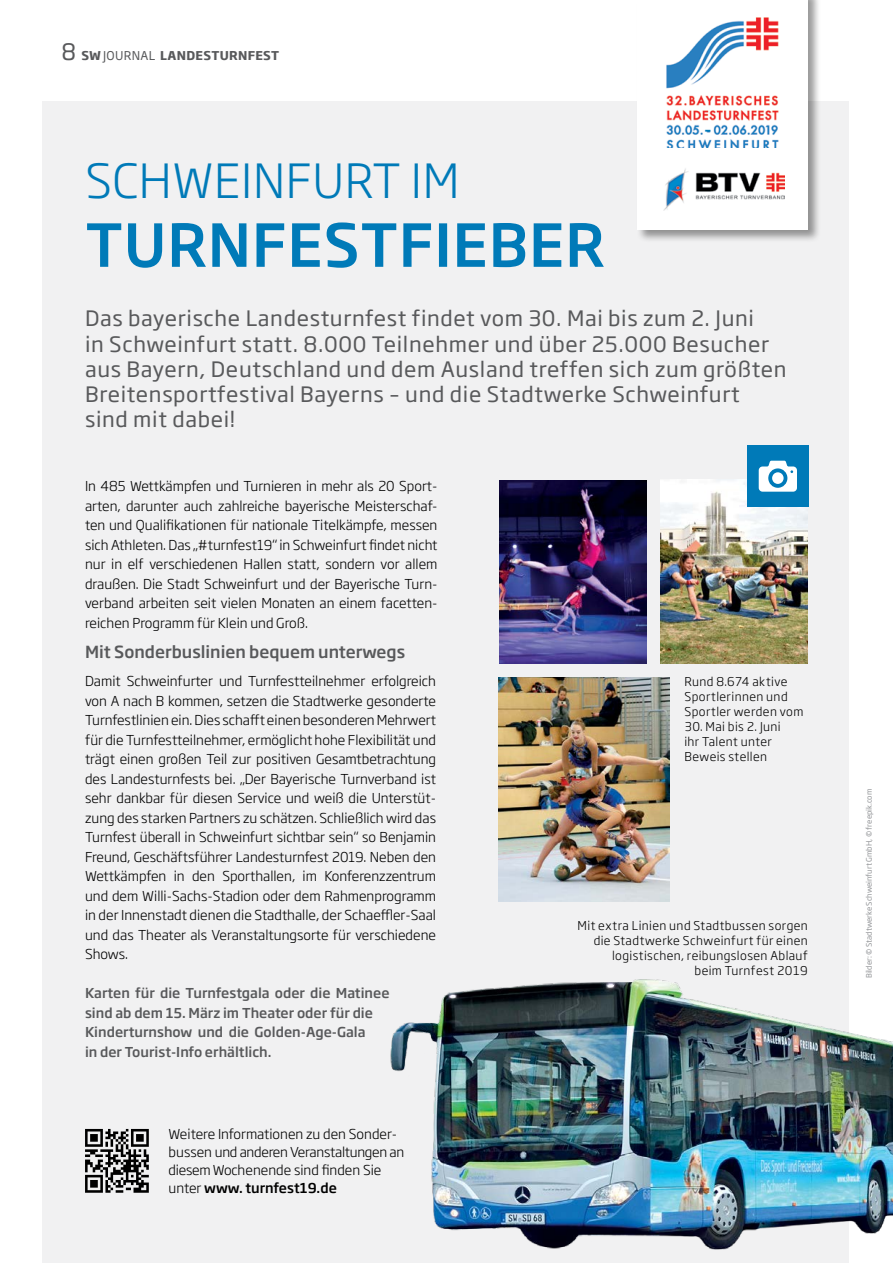
<style>
.page{position:relative;width:893px;height:1263px;background:#fff}
.page>*{position:absolute;margin:0;border:0;box-sizing:border-box;transform-origin:0 0}
.t1{font:500 58.5px "Soho Gothic Pro";letter-spacing:.015em;color:#007ab8}
.t2{font:300 46.5px "Soho Gothic Pro";color:#007ab8}
.t3{font:21px/25.2px "Soho Gothic Pro";letter-spacing:.03em;color:#58595b}
.t4{font:500 16.5px "Soho Gothic Pro";color:#58595b}
.t5{font:700 14.55px "Soho Gothic Pro";color:#007ab8}
.t6{font:300 13.5px/19.5px "Soho Gothic Pro";color:#000}
.t7{font:500 13.5px/19.5px "Soho Gothic Pro";color:#58595b}
.t8{font:300 12px/15px "Soho Gothic Pro";letter-spacing:.035em;color:#000}
.t9{font:700 12px "Soho Gothic Pro";letter-spacing:.025em;color:#58595b}
.t10{font:7.5px "Soho Gothic Pro";color:#939598}
.s1{font-weight:400;font-size:22.5px}
.s2{font-weight:400}
.s3{font-weight:500}
</style>
<div class="page">
<div style="left:43px;top:101px;width:806px;height:1162px;background:#f1f1f2"></div>
<svg style="left:85px;top:1129px;width:64px;height:64px"></svg>
<img style="left:390px;top:979px;width:503px;height:271px">
<img style="left:499px;top:481px;width:147px;height:182px">
<img style="left:660px;top:479px;width:148px;height:184px">
<img style="left:499px;top:677px;width:171px;height:224px">
<div style="left:747px;top:445px;width:61px;height:62px;background:#007ab8"></div>
<svg style="left:759px;top:461px;width:38px;height:31px"></svg>
<div style="left:636px;top:0;width:185px;height:243px;background:#000;opacity:.4"></div>
<div style="left:638px;top:0;width:170px;height:230px;background:#fff"></div>
<img style="left:666px;top:17px;width:113px;height:131px">
<img style="left:664px;top:168px;width:120px;height:42px">
<p class="t9" style="left:62px;top:46px;width:28px"><span class="s1">8</span> SW</p>
<p class="t9" style="left:103px;top:46px;width:178px"><span class="s2">Journal</span> LANDESTURNFEST</p>
<h2 class="t2" style="left:85px;top:144px;width:57px">Schweinf</h2>
<h2 class="t2" style="left:312px;top:144px;width:120px">urt im</h2>
<h1 class="t1" style="left:85px;top:199px;width:79px">Turnf</h1>
<h1 class="t1" style="left:287px;top:199px;width:72px">estf</h1>
<h1 class="t1" style="left:434px;top:199px;width:156px">ieber</h1>
<p class="t5" style="left:704px;top:118px;width:8px">–</p>
<p class="t3" style="left:85px;top:305px;width:703px">Das bayerische Landesturnfest findet vom 30. Mai bis zum 2. Juni<br>in Schweinfurt statt. 8.000 Teilnehmer und über 25.000 Besucher aus Bayern, Deutschland und dem Ausland treffen sich zum größten Breitensportfestival Bayerns – und die Stadtwerke Schweinfurt sind mit dabei!</p>
<p class="t6" style="left:85px;top:475px;width:354px">In 485 Wettkämpfen und Turnieren in mehr als 20 Sport&shy;arten, darunter auch zahlreiche bayerische Meisterschaf&shy;ten und Qualifikationen für nationale Titelkämpfe, messen sich Athleten. Das „#turnfest19“ in Schweinfurt findet nicht nur in elf verschiedenen Hallen statt, sondern vor allem draußen. Die Stadt Schweinfurt und der Bayerische Turn&shy;verband arbeiten seit vielen Monaten an einem facetten&shy;reichen Programm für Klein und Groß.</p>
<p class="t4" style="left:85px;top:638px;width:322px">Mit Sonderbuslinien bequem unterwegs</p>
<p class="t6" style="left:85px;top:670px;width:353px;text-align:justify">Damit Schweinfurter und Turnfestteilnehmer erfolgreich von A nach B kommen, setzen die Stadtwerke gesonderte Turnfestlinien ein. Dies schafft einen besonderen Mehrwert für die Turnfestteilnehmer, ermöglicht hohe Flexibilität und trägt einen großen Teil zur positiven Gesamtbetrachtung des Landesturnfests bei. „Der Bayerische Turnverband ist sehr dankbar für diesen Service und weiß die Unterstüt&shy;zung des starken Partners zu schätzen. Schließlich wird das Turnfest überall in Schweinfurt sichtbar sein“ so Benjamin Freund, Geschäftsführer Landesturnfest 2019. Neben den Wettkämpfen in den Sporthallen, im Konferenzzentrum und dem Willi-Sachs-Stadion oder dem Rahmenprogramm in der Innenstadt dienen die Stadthalle, der Schaeffler-Saal und das Theater als Veranstaltungsorte für verschiedene Shows.</p>
<p class="t7" style="left:85px;top:982px;width:306px">Karten für die Turnfestgala oder die Matinee sind ab dem 15. März im Theater oder für die Kinderturnshow und die Golden-Age-Gala<br>in der Tourist-I nfo erhältlich.</p>
<p class="t6" style="left:169px;top:1124px;width:237px;line-height:18px">Weitere Informationen zu den Sonder&shy;bussen und anderen Veranstaltungen an diesem Wochenende sind finden Sie unter <span class="s3">www. turnfest19.de</span></p>
<p class="t8" style="left:684px;top:674px;width:121px">Rund 8.674 aktive<br>Sportlerinnen und<br>Sportler werden vom</p>
<p class="t8" style="left:684px;top:719px;width:98px">30. Mai bis 2. Juni ihr Talent unter<br>Beweis stellen</p>
<p class="t8" style="left:578px;top:917px;width:232px;text-align:right">Mit extra Linien und Stadtbussen sorgen die Stadtwerke Schweinfurt für einen logistischen, reibungslosen Ablauf<br>beim Turnfest 2019</p>
<p class="t10" style="left:863px;top:978px;width:191px;rotate:-90deg">Bilder: © Stadtwerke Schweinfurt GmbH, © freepik.com</p>
</div>
